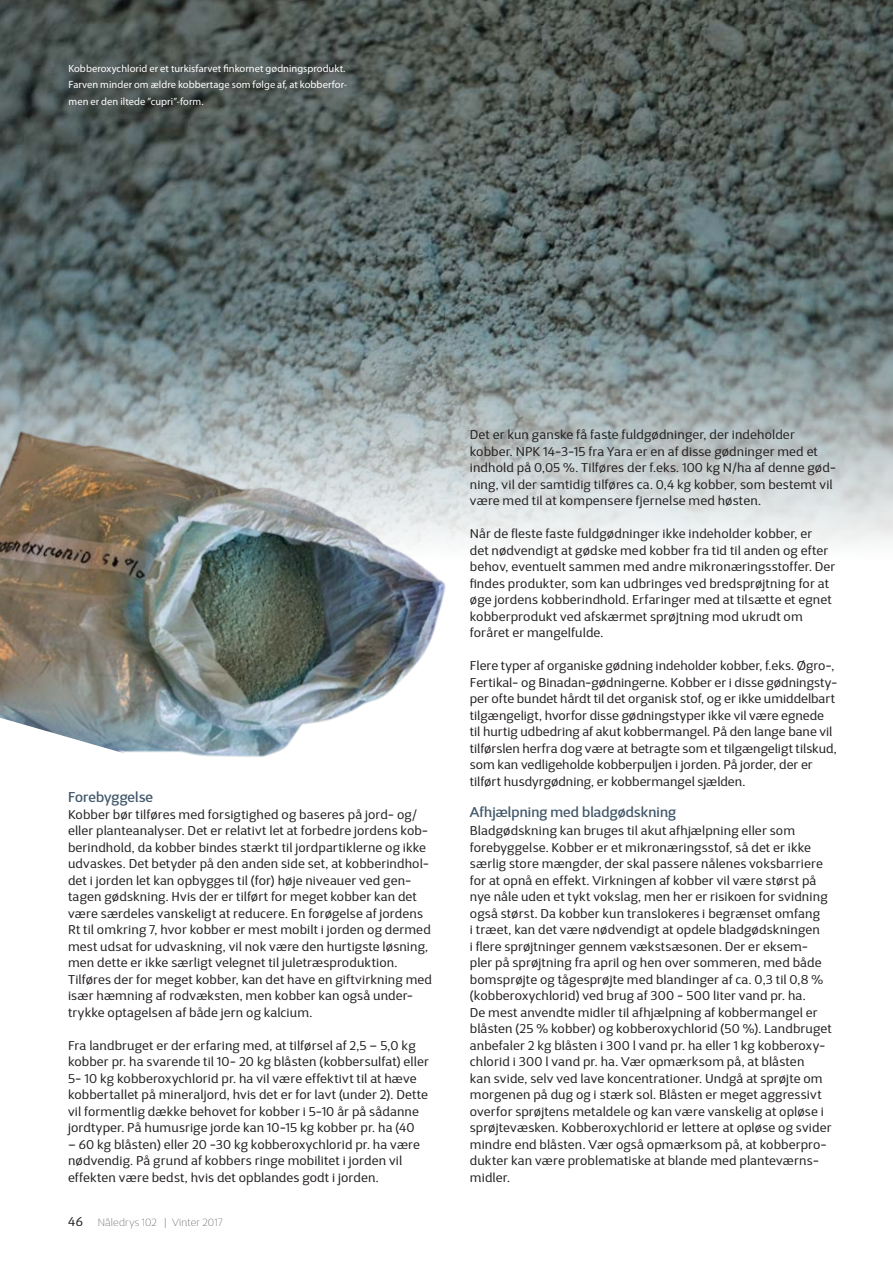
<style>
.page{position:relative;width:893px;height:1263px;background:#fff}
.page>*{position:absolute;margin:0;border:0;box-sizing:border-box;transform-origin:0 0}
.t1{font:500 14.25px "D Sari";letter-spacing:.01em;color:#41576a}
.t2{font:12.75px/16.5px "D Sari";letter-spacing:.015em;color:#231f20}
.t3{font:10.5px/16.5px "Myriad Pro";letter-spacing:.005em;color:#fff}
.t4{font:100 10.5px "D Sari";letter-spacing:.02em;color:#6c6d70}
.s1{font-weight:400;font-size:12.75px;color:#231f20}
</style>
<div class="page">
<img style="left:0;top:0;width:893px;height:548px">
<svg style="left:57px;top:53px;width:302px;height:67px;background:#4b5350"></svg>
<img style="left:0;top:423px;width:449px;height:334px">
<p class="t3" style="left:69px;top:60px;width:280px">Kobberoxychlorid er et turkisfarvet finkornet gødningsprodukt.<br>Farven minder om ældre kobbertage som følge af, at kobberfor&shy;men er den iltede ”cupri”-form.</p>
<p class="t1" style="left:68px;top:788px;width:87px">Forebyggelse</p>
<p class="t2" style="left:68px;top:806px;width:365px">Kobber bør tilføres med forsigtighed og baseres på jord- og/ eller planteanalyser. Det er relativt let at forbedre jordens kob&shy;berindhold, da kobber bindes stærkt til jordpartiklerne og ikke udvaskes. Det betyder på den anden side set, at kobberindhol&shy;det i jorden let kan opbygges til (for) høje niveauer ved gen&shy;tagen gødskning. Hvis der er tilført for meget kobber kan det være særdeles vanskeligt at reducere. En forøgelse af jordens Rt til omkring 7, hvor kobber er mest mobilt i jorden og dermed mest udsat for udvaskning, vil nok være den hurtigste løsning, men dette er ikke særligt velegnet til juletræsproduktion.<br>Tilføres der for meget kobber, kan det have en giftvirkning med især hæmning af rodvæksten, men kobber kan også under&shy;trykke optagelsen af både jern og kalcium.</p>
<p class="t2" style="left:68px;top:1037px;width:362px">Fra landbruget er der erfaring med, at tilførsel af 2,5 – 5,0 kg kobber pr. ha svarende til 10- 20 kg blåsten (kobbersulfat) eller 5- 10 kg kobberoxychlorid pr. ha vil være effektivt til at hæve kobbertallet på mineraljord, hvis det er for lavt (under 2). Dette vil formentlig dække behovet for kobber i 5-10 år på sådanne jordtyper. På humusrige jorde kan 10-15 kg kobber pr. ha (40</p>
<p class="t2" style="left:68px;top:1136px;width:353px">– 60 kg blåsten) eller 20 -30 kg kobberoxychlorid pr. ha være nødvendig. På grund af kobbers ringe mobilitet i jorden vil effekten være bedst, hvis det opblandes godt i jorden.</p>
<p class="t4" style="left:68px;top:1216px;width:156px"><span class="s1">46</span> Nåledrys 102 | Vinter 2017</p>
<p class="t2" style="left:470px;top:426px;width:368px">Det er kun ganske få faste fuldgødninger, der indeholder kobber. NPK 14-3-15 fra Yara er en af disse gødninger med et indhold på 0,05 %. Tilføres der f.eks. 100 kg N/ha af denne gød&shy;ning, vil der samtidig tilføres ca. 0,4 kg kobber, som bestemt vil være med til at kompensere fjernelse med høsten.</p>
<p class="t2" style="left:470px;top:525px;width:367px">Når de fleste faste fuldgødninger ikke indeholder kobber, er<br>det nødvendigt at gødske med kobber fra tid til anden og efter behov, eventuelt sammen med andre mikronæringsstoffer. Der findes produkter, som kan udbringes ved bredsprøjtning for at øge jordens kobberindhold. Erfaringer med at tilsætte et egnet kobberprodukt ved afskærmet sprøjtning mod ukrudt om foråret er mangelfulde.</p>
<p class="t2" style="left:470px;top:657px;width:369px">Flere typer af organiske gødning indeholder kobber, f.eks. Øgro-, Fertikal- og Binadan-gødningerne. Kobber er i disse gødningsty&shy;per ofte bundet hårdt til det organisk stof, og er ikke umiddelbart tilgængeligt, hvorfor disse gødningstyper ikke vil være egnede til hurtig udbedring af akut kobbermangel. På den lange bane vil tilførslen herfra dog være at betragte som et tilgængeligt tilskud, som kan vedligeholde kobberpuljen i jorden. På jorder, der er tilført husdyrgødning, er kobbermangel sjælden.</p>
<p class="t1" style="left:470px;top:803px;width:208px">Afhjælpning med bladgødskning</p>
<p class="t2" style="left:470px;top:822px;width:363px">Bladgødskning kan bruges til akut afhjælpning eller som forebyggelse. Kobber er et mikronæringsstof, så det er ikke særlig store mængder, der skal passere nålenes voksbarriere for at opnå en effekt. Virkningen af kobber vil være størst på nye nåle uden et tykt vokslag, men her er risikoen for svidning også størst. Da kobber kun translokeres i begrænset omfang<br>i træet, kan det være nødvendigt at opdele bladgødskningen<br>i flere sprøjtninger gennem vækstsæsonen. Der er eksem&shy;pler på sprøjtning fra april og hen over sommeren, med både bomsprøjte og tågesprøjte med blandinger af ca. 0,3 til 0,8 % (kobberoxychlorid) ved brug af 300 - 500 liter vand pr. ha.<br>De mest anvendte midler til afhjælpning af kobbermangel er blåsten (25 % kobber) og kobberoxychlorid (50 %). Landbruget anbefaler 2 kg blåsten i 300 l vand pr. ha eller 1 kg kobberoxy&shy;chlorid i 300 l vand pr. ha. Vær opmærksom på, at blåsten<br>kan svide, selv ved lave koncentrationer. Undgå at sprøjte om morgenen på dug og i stærk sol. Blåsten er meget aggressivt overfor sprøjtens metaldele og kan være vanskelig at opløse i sprøjtevæsken. Kobberoxychlorid er lettere at opløse og svider mindre end blåsten. Vær også opmærksom på, at kobberpro&shy;dukter kan være problematiske at blande med planteværns&shy;midler.</p>
</div>
